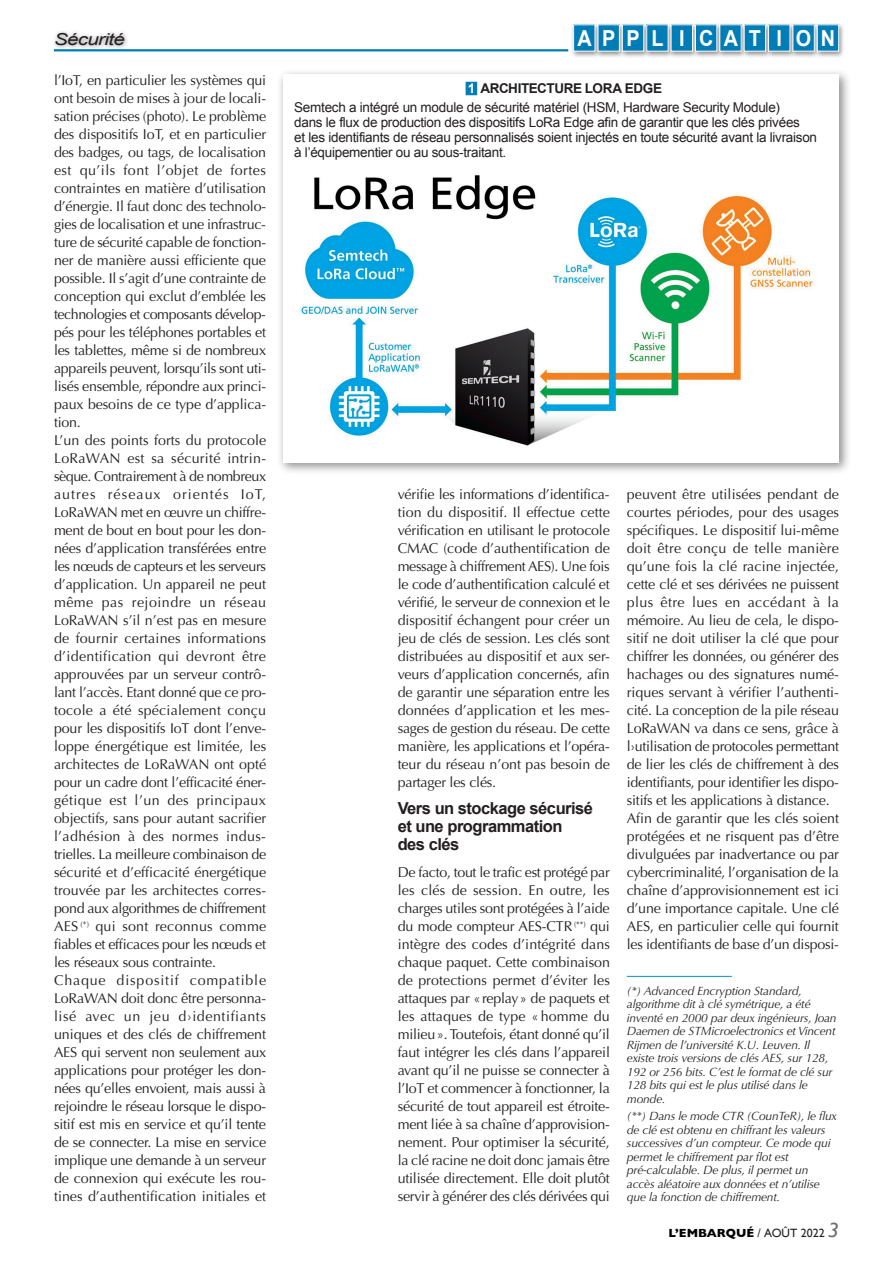
<style>
.page{position:relative;width:893px;height:1263px;background:#fff}
.page>*{position:absolute;margin:0;border:0;box-sizing:border-box;transform-origin:0 0}
.t1{font:700 22.05px "Arial";letter-spacing:.535em;color:#fff;scale:.9 1}
.t2{font:700 16.5px/18px "Arial";letter-spacing:-.03em;color:#231f20}
.t3{font:italic 16.5px "Arial";letter-spacing:-.03em;color:#231f20;scale:1.24 1}
.t4{font:14.25px/18px "Optima";letter-spacing:-.01em;color:#231f20}
.t5{font:13.5px/15px "Arial";letter-spacing:-.02em;color:#231f20}
.t6{font:italic 12px/13.5px "Optima";letter-spacing:-.015em;color:#231f20}
.t7{font:700 12px "Gill Sans";color:#000}
.s1{font-weight:700;color:#fff}
.s2{font-weight:700}
.s3{font-weight:400;color:#231f20}
.s4{font-weight:400;font-style:italic;font-size:21px;color:#6c6d70}
</style>
<div class="page">
<div style="left:52px;top:29px;width:78px;height:21px;background:#231f20;opacity:.5"></div>
<hr style="left:54px;top:49px;width:514px;height:2px;background:#007cb6">
<div style="left:570px;top:23px;width:31px;height:35px;background:#231f20;opacity:.5"></div>
<div style="left:574px;top:25px;width:21px;height:26px;background:#007cb6"></div>
<div style="left:595px;top:23px;width:31px;height:35px;background:#231f20;opacity:.5"></div>
<div style="left:598px;top:25px;width:21px;height:26px;background:#007cb6"></div>
<div style="left:619px;top:23px;width:31px;height:35px;background:#231f20;opacity:.5"></div>
<div style="left:622px;top:25px;width:22px;height:26px;background:#007cb6"></div>
<div style="left:622px;top:24px;width:22px;height:27px;border:1px solid #fff"></div>
<div style="left:643px;top:23px;width:31px;height:35px;background:#231f20;opacity:.5"></div>
<div style="left:647px;top:25px;width:21px;height:26px;background:#007cb6"></div>
<div style="left:668px;top:23px;width:31px;height:35px;background:#231f20;opacity:.5"></div>
<div style="left:671px;top:25px;width:21px;height:26px;background:#007cb6"></div>
<div style="left:692px;top:23px;width:31px;height:35px;background:#231f20;opacity:.5"></div>
<div style="left:695px;top:25px;width:22px;height:26px;background:#007cb6"></div>
<div style="left:695px;top:24px;width:22px;height:27px;border:1px solid #fff"></div>
<div style="left:717px;top:23px;width:30px;height:35px;background:#231f20;opacity:.5"></div>
<div style="left:720px;top:25px;width:21px;height:26px;background:#007cb6"></div>
<div style="left:741px;top:23px;width:31px;height:35px;background:#231f20;opacity:.5"></div>
<div style="left:744px;top:25px;width:22px;height:26px;background:#007cb6"></div>
<div style="left:765px;top:23px;width:31px;height:35px;background:#231f20;opacity:.5"></div>
<div style="left:768px;top:25px;width:22px;height:26px;background:#007cb6"></div>
<div style="left:768px;top:24px;width:22px;height:27px;border:1px solid #fff"></div>
<div style="left:790px;top:23px;width:30px;height:35px;background:#231f20;opacity:.5"></div>
<div style="left:793px;top:25px;width:21px;height:26px;background:#007cb6"></div>
<div style="left:814px;top:23px;width:31px;height:35px;background:#231f20;opacity:.5"></div>
<div style="left:817px;top:25px;width:22px;height:26px;background:#007cb6"></div>
<div style="left:817px;top:24px;width:22px;height:27px;border:1px solid #fff"></div>
<div style="left:277px;top:68px;width:574px;height:408px;background:#231f20;opacity:.5"></div>
<div style="left:283px;top:74px;width:556px;height:389px;background:#fff"></div>
<img style="left:299px;top:175px;width:514px;height:271px">
<div style="left:466px;top:82px;width:11px;height:13px;background:#007cb6"></div>
<hr style="left:627px;top:976px;width:105px;height:1px;background:#0092d6">
<p class="t3" style="left:54px;top:29px;width:59px">Sécurité</p>
<h1 class="t1" style="left:577px;top:24px;width:288px">APPL I CAT I ON</h1>
<p class="t4" style="left:54px;top:72px;width:214px">l’IoT, en particulier les systèmes qui ont besoin de mises à jour de locali&shy;sation précises (photo). Le problème des dispositifs IoT, et en particulier des badges, ou tags, de localisation est qu’ils font l’objet de fortes contraintes en matière d’utilisation d’énergie. Il faut donc des technolo&shy;gies de localisation et une infrastruc&shy;ture de sécurité capable de fonction&shy;ner de manière aussi efficiente que possible. Il s’agit d’une contrainte de conception qui exclut d’emblée les technologies et composants dévelop&shy;pés pour les téléphones portables et les tablettes, même si de nombreux appareils peuvent, lorsqu’ils sont uti&shy;lisés ensemble, répondre aux princi&shy;paux besoins de ce type d’applica&shy;tion.<br>L’un des points forts du protocole LoRaWAN est sa sécurité intrin&shy;sèque. Contrairement à de nombreux autres réseaux orientés IoT, LoRaWAN met en œuvre un chiffre&shy;ment de bout en bout pour les don&shy;nées d’application transférées entre les nœuds de capteurs et les serveurs d’application. Un appareil ne peut même pas rejoindre un réseau LoRaWAN s’il n’est pas en mesure de fournir certaines informations d’identification qui devront être approuvées par un serveur contrô&shy;lant l’accès. Etant donné que ce pro&shy;tocole a été spécialement conçu pour les dispositifs IoT dont l’enve&shy;loppe énergétique est limitée, les architectes de LoRaWAN ont opté pour un cadre dont l’efficacité éner&shy;gétique est l’un des principaux objectifs, sans pour autant sacrifier l’adhésion à des normes indus&shy;trielles. La meilleure combinaison de sécurité et d’efficacité énergétique trouvée par les architectes corres&shy;pond aux algorithmes de chiffrement AES <sup>(*)</sup> qui sont reconnus comme fiables et efficaces pour les nœuds et les réseaux sous contrainte.<br>Chaque dispositif compatible LoRaWAN doit donc être personna&shy;lisé avec un jeu d›identifiants uniques et des clés de chiffrement AES qui servent non seulement aux applications pour protéger les don&shy;nées qu’elles envoient, mais aussi à rejoindre le réseau lorsque le dispo&shy;sitif est mis en service et qu’il tente de se connecter. La mise en service implique une demande à un serveur de connexion qui exécute les rou&shy;tines d’authentification initiales et</p>
<p class="t5" style="left:294px;top:79px;width:487px;line-height:19.2px;text-indent:174px"><span class="s1">1</span> <span class="s2">ARCHITECTURE LORA EDGE<br></span>Semtech a intégré un module de sécurité matériel (HSM, Hardware Security Module)</p>
<p class="t5" style="left:294px;top:115px;width:524px">dans le flux de production des dispositifs LoRa Edge afin de garantir que les clés privées<br>et les identifiants de réseau personnalisés soient injectés en toute sécurité avant la livraison à l’équipementier ou au sous-traitant.</p>
<p class="t4" style="left:398px;top:485px;width:214px;text-align:justify">vérifie les informations d’identifica&shy;tion du dispositif. Il effectue cette vérification en utilisant le protocole CMAC (code d’authentification de message à chiffrement AES). Une fois le code d’authentification calculé et vérifié, le serveur de connexion et le dispositif échangent pour créer un jeu de clés de session. Les clés sont distribuées au dispositif et aux ser&shy;veurs d’application concernés, afin de garantir une séparation entre les données d’application et les mes&shy;sages de gestion du réseau. De cette manière, les applications et l’opéra&shy;teur du réseau n’ont pas besoin de partager les clés.</p>
<p class="t2" style="left:398px;top:799px;width:197px">Vers un stockage sécurisé et une programmation des clés</p>
<p class="t4" style="left:398px;top:864px;width:214px;text-align:justify">De facto, tout le trafic est protégé par les clés de session. En outre, les charges utiles sont protégées à l’aide du mode compteur AES-CTR <sup>(**)</sup> qui intègre des codes d’intégrité dans chaque paquet. Cette combinaison de protections permet d’éviter les attaques par «replay» de paquets et les attaques de type « homme du milieu». Toutefois, étant donné qu’il faut intégrer les clés dans l’appareil avant qu’il ne puisse se connecter à l’IoT et commencer à fonctionner, la sécurité de tout appareil est étroite&shy;ment liée à sa chaîne d’approvision&shy;nement. Pour optimiser la sécurité, la clé racine ne doit donc jamais être utilisée directement. Elle doit plutôt servir à générer des clés dérivées qui</p>
<p class="t4" style="left:627px;top:486px;width:214px">peuvent être utilisées pendant de courtes périodes, pour des usages spécifiques. Le dispositif lui-même doit être conçu de telle manière qu’une fois la clé racine injectée, cette clé et ses dérivées ne puissent plus être lues en accédant à la mémoire. Au lieu de cela, le dispo&shy;sitif ne doit utiliser la clé que pour chiffrer les données, ou générer des hachages ou des signatures numé&shy;riques servant à vérifier l’authenti&shy;cité. La conception de la pile réseau LoRaWAN va dans ce sens, grâce à l›utilisation de protocoles permettant de lier les clés de chiffrement à des identifiants, pour identifier les dispo&shy;sitifs et les applications à distance.<br>Afin de garantir que les clés soient protégées et ne risquent pas d’être divulguées par inadvertance ou par cybercriminalité, l’organisation de la chaîne d’approvisionnement est ici d’une importance capitale. Une clé AES, en particulier celle qui fournit les identifiants de base d’un disposi-</p>
<p class="t6" style="left:627px;top:984px;width:211px">(*) Advanced Encryption Standard, algorithme dit à clé symétrique, a été inventé en 2000 par deux ingénieurs, Joan Daemen de STMicroelectronics et Vincent Rijmen de l’université K.U. Leuven. Il existe trois versions de clés AES, sur 128, 192 or 256 bits. C’est le format de clé sur 128 bits qui est le plus utilisé dans le monde.</p>
<p class="t6" style="left:627px;top:1110px;width:212px">(**) Dans le mode CTR (CounTeR), le flux de clé est obtenu en chiffrant les valeurs successives d’un compteur. Ce mode qui permet le chiffrement par flot est pré-calculable. De plus, il permet un accès aléatoire aux données et n’utilise que la fonction de chiffrement.</p>
<p class="t7" style="left:668px;top:1224px;width:172px">L’EMBARQUÉ <span class="s3">/ AOÛT 2022</span> <span class="s4">3</span></p>
</div>
